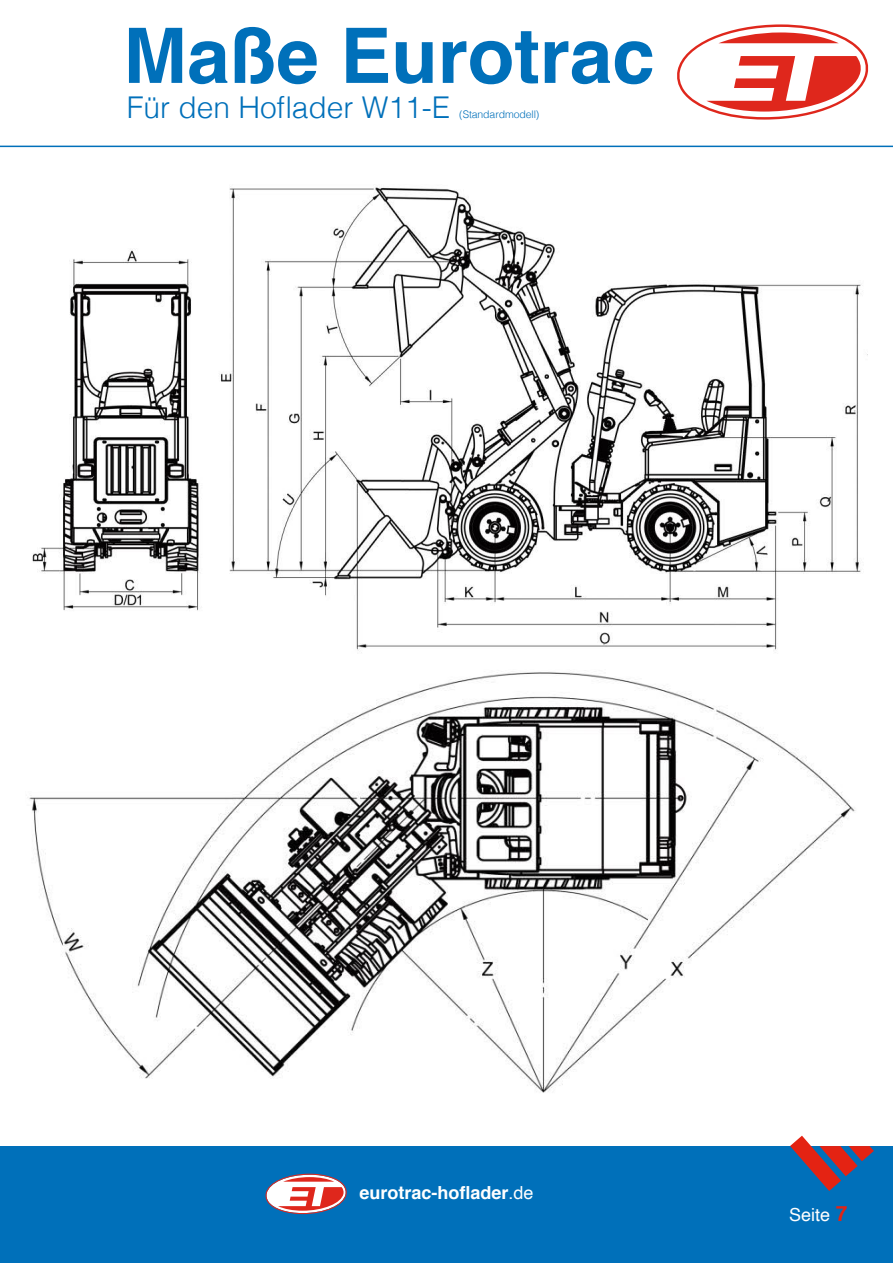
<style>
.page{position:relative;width:893px;height:1263px;background:#fff}
.page>*{position:absolute;margin:0;border:0;box-sizing:border-box;transform-origin:0 0}
.t1{font:700 76.5px "Helvetica";color:#0070ba}
.t2{font:300 30px "Helvetica";color:#0070ba}
.t3{font:700 18px "Helvetica";color:#fff}
.t4{font:18px "Helvetica";color:#fff}
.t5{font:300 10.5px "Helvetica";letter-spacing:-.01em;color:#0070ba}
.s1{font-weight:400}
.s2{font-weight:700;font-size:21px;color:#e42313}
</style>
<div class="page">
<div style="left:0;top:1146px;width:893px;height:117px;background:#0070ba"></div>
<svg style="left:265px;top:1174px;width:82px;height:40px"></svg>
<svg style="left:790px;top:1136px;width:84px;height:55px"></svg>
<hr style="left:0;top:146px;width:893px;height:1px;background:#0070ba">
<svg style="left:677px;top:24px;width:191px;height:96px"></svg>
<img style="left:32px;top:187px;width:829px;height:466px">
<img style="left:29px;top:672px;width:827px;height:421px">
<h1 class="t1" style="left:123px;top:-6px;width:533px">Maße Eurotrac</h1>
<h2 class="t2" style="left:127px;top:81px;width:325px">Für den Hoflader W11-E</h2>
<p class="t5" style="left:459px;top:105px;width:82px">(Standardmodell)</p>
<p class="t3" style="left:359px;top:1178px;width:176px">eurotrac-hoflader<span class="s1">.de</span></p>
<p class="t4" style="left:789px;top:1201px;width:60px">Seite <span class="s2">7</span></p>
</div>
